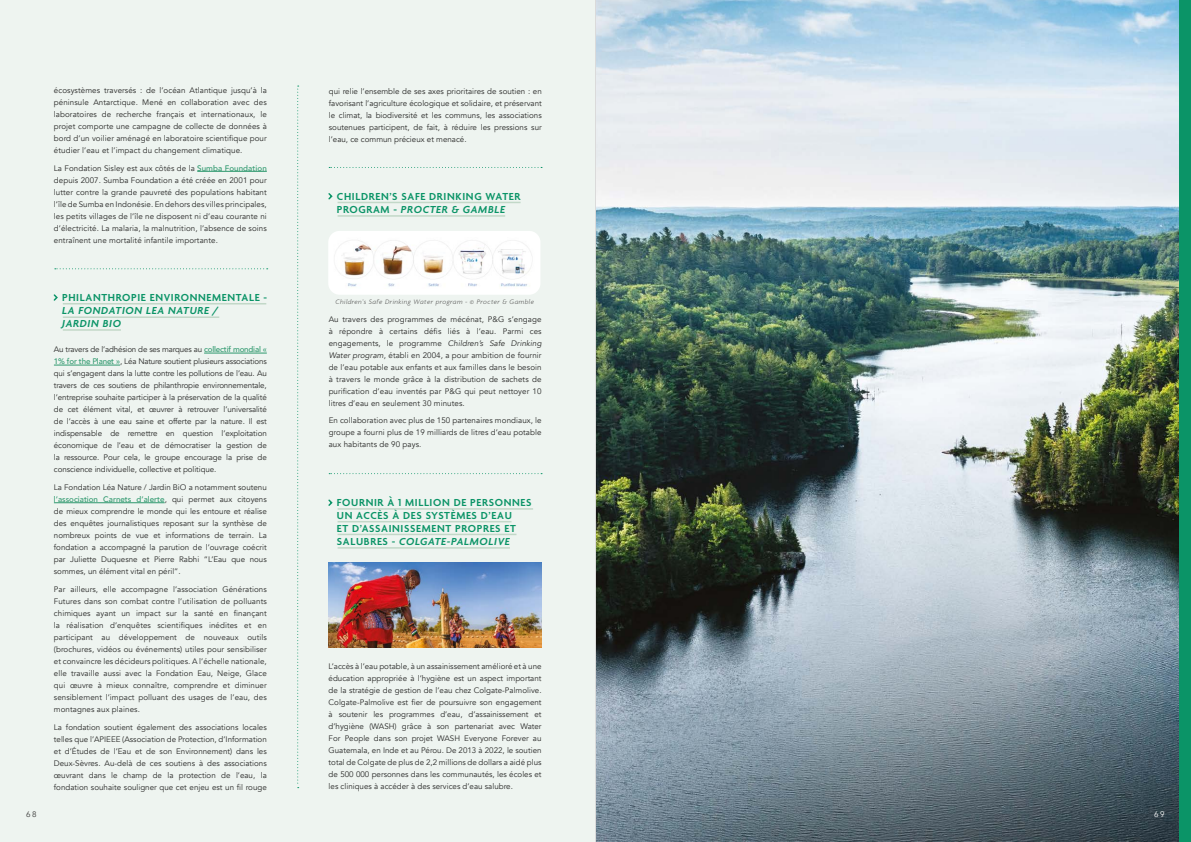
<style>
.page{position:relative;width:1191px;height:842px;background:#fff}
.page>*{position:absolute;margin:0;border:0;box-sizing:border-box;transform-origin:0 0}
.t1{font:600 11px/13px "Agenda";letter-spacing:.06em;color:#0b9467}
.t2{font:italic 600 11px/13px "Agenda";letter-spacing:.06em;color:#0b9467}
.t3{font:8px/12px "Avenir";color:#282827;text-align:justify}
.t4{font:8px "Avenir";color:#3c3c3b}
.t5{font:8px "Avenir";color:#fff}
.t6{font:italic 300 7px "Agenda";letter-spacing:.06em;color:#575756}
.s1{font-weight:500;color:#2d986d}
.s2{font-style:italic}
</style>
<div class="page">
<img style="left:596px;top:0;width:583px;height:842px">
<div style="left:0;top:0;width:595px;height:842px;background:#eef4f0"></div>
<svg style="left:53px;top:294px;width:5px;height:7px"></svg>
<svg style="left:328px;top:193px;width:5px;height:7px"></svg>
<hr style="left:63px;top:303px;width:203px;height:1px;background:#c2d8c8">
<hr style="left:337px;top:202px;width:183px;height:1px;background:#c2d8c8">
<svg style="left:297px;top:86px;width:2px;height:702px"></svg>
<hr style="left:63px;top:316px;width:156px;height:2px;background:#c2d8c8">
<hr style="left:337px;top:215px;width:168px;height:2px;background:#c2d8c8">
<hr style="left:204px;top:353px;width:63px;height:1px;background:#2d986d">
<hr style="left:54px;top:365px;width:66px;height:1px;background:#2d986d">
<hr style="left:54px;top:502px;width:111px;height:1px;background:#2d986d">
<svg style="left:55px;top:268px;width:213px;height:1px"></svg>
<svg style="left:329px;top:473px;width:213px;height:1px"></svg>
<svg style="left:328px;top:499px;width:5px;height:7px"></svg>
<hr style="left:337px;top:508px;width:196px;height:2px;background:#c2d8c8">
<hr style="left:337px;top:521px;width:174px;height:1px;background:#c2d8c8">
<hr style="left:337px;top:534px;width:179px;height:1px;background:#c2d8c8">
<hr style="left:197px;top:171px;width:70px;height:1px;background:#2d986d">
<div style="left:1179px;top:0;width:12px;height:842px;background:#0b9467"></div>
<div style="left:328px;top:231px;width:212px;height:64px;background:#fff;border-radius:11px"></div>
<img style="left:334px;top:240px;width:198px;height:47px">
<hr style="left:337px;top:547px;width:173px;height:2px;background:#c2d8c8">
<svg style="left:329px;top:167px;width:213px;height:1px"></svg>
<img style="left:328px;top:563px;width:213px;height:85px">
<hr style="left:63px;top:329px;width:58px;height:2px;background:#c2d8c8">
<hr style="left:595px;top:0;width:1px;height:842px;background:#dadada">
<p class="t3" style="left:54px;top:84px;width:214px">écosystèmes traversés : de l’océan Atlantique jusqu’à la péninsule Antarctique. Mené en collaboration avec des laboratoires de recherche français et internationaux, le projet comporte une campagne de collecte de données à bord d’un voilier aménagé en laboratoire scientifique pour étudier l’eau et l’impact du changement climatique.</p>
<p class="t3" style="left:54px;top:162px;width:214px">La Fondation Sisley est aux côtés de la <span class="s1">Sumba Foundation </span>depuis 2007. Sumba Foundation a été créée en 2001 pour lutter contre la grande pauvreté des populations habitant l’île de Sumba en Indonésie. En dehors des villes principales, les petits villages de l’île ne disposent ni d’eau courante ni d’électricité. La malaria, la malnutrition, l’absence de soins entraînent une mortalité infantile importante.</p>
<p class="t4" style="left:26px;top:810px;width:12px">68</p>
<h1 class="t1" style="left:62px;top:292px;width:206px">PHILANTHROPIE ENVIRONNEMENTALE -</h1>
<h1 class="t2" style="left:62px;top:305px;width:158px">LA FONDATION LEA NATURE /<br>JARDIN BIO</h1>
<p class="t3" style="left:54px;top:344px;width:214px">Au travers de l’adhésion de ses marques au <span class="s1">collectif mondial « 1% for the Planet »</span>, Léa Nature soutient plusieurs associations qui s’engagent dans la lutte contre les pollutions de l’eau. Au travers de ces soutiens de philanthropie environnementale, l’entreprise souhaite participer à la préservation de la qualité de cet élément vital, et œuvrer à retrouver l’universalité de l’accès à une eau saine et offerte par la nature. Il est indispensable de remettre en question l’exploitation économique de l’eau et de démocratiser la gestion de la ressource. Pour cela, le groupe encourage la prise de conscience individuelle, collective et politique.</p>
<p class="t3" style="left:54px;top:481px;width:214px">La Fondation Léa Nature / Jardin BiO a notamment soutenu <span class="s1">l’association Carnets d’alerte</span>, qui permet aux citoyens de mieux comprendre le monde qui les entoure et réalise des enquêtes journalistiques reposant sur la synthèse de nombreux points de vue et informations de terrain. La fondation a accompagné la parution de l’ouvrage coécrit par Juliette Duquesne et Pierre Rabhi “L’Eau que nous sommes, un élément vital en péril”.</p>
<p class="t3" style="left:54px;top:583px;width:214px">Par ailleurs, elle accompagne l’association Générations Futures dans son combat contre l’utilisation de polluants chimiques ayant un impact sur la santé en finançant la réalisation d’enquêtes scientifiques inédites et en participant au développement de nouveaux outils (brochures, vidéos ou événements) utiles pour sensibiliser et convaincre les décideurs politiques. A l’échelle nationale, elle travaille aussi avec la Fondation Eau, Neige, Glace qui œuvre à mieux connaître, comprendre et diminuer sensiblement l’impact polluant des usages de l’eau, des montagnes aux plaines.</p>
<p class="t3" style="left:54px;top:721px;width:214px">La fondation soutient également des associations locales telles que l’APIEEE (Association de Protection, d’Information et d’Études de l’Eau et de son Environnement) dans les Deux-Sèvres. Au-delà de ces soutiens à des associations œuvrant dans le champ de la protection de l’eau, la fondation souhaite souligner que cet enjeu est un fil rouge</p>
<p class="t3" style="left:329px;top:85px;width:214px">qui relie l’ensemble de ses axes prioritaires de soutien : en favorisant l’agriculture écologique et solidaire, et préservant le climat, la biodiversité et les communs, les associations soutenues participent, de fait, à réduire les pressions sur l’eau, ce commun précieux et menacé.</p>
<h1 class="t1" style="left:337px;top:190px;width:185px">CHILDREN’S SAFE DRINKING WATER<br>PROGRAM - <span class="s2">PROCTER &amp; GAMBLE</span></h1>
<p class="t6" style="left:335px;top:297px;width:200px">Children’s Safe Drinking Water program - © Procter &amp; Gamble</p>
<p class="t3" style="left:329px;top:313px;width:214px">Au travers des programmes de mécénat, P&amp;G s’engage à répondre à certains défis liés à l’eau. Parmi ces engagements, le programme <span class="s2">Children’s Safe Drinking Water program</span>, établi en 2004, a pour ambition de fournir de l’eau potable aux enfants et aux familles dans le besoin à travers le monde grâce à la distribution de sachets de purification d’eau inventés par P&amp;G qui peut nettoyer 10 litres d’eau en seulement 30 minutes.</p>
<p class="t3" style="left:329px;top:415px;width:214px">En collaboration avec plus de 150 partenaires mondiaux, le groupe a fourni plus de 19 milliards de litres d’eau potable aux habitants de 90 pays.</p>
<h1 class="t1" style="left:337px;top:497px;width:196px">FOURNIR À 1 MILLION DE PERSONNES<br>UN ACCÈS À DES SYSTÈMES D’EAU<br>ET D’ASSAINISSEMENT PROPRES ET<br>SALUBRES - <span class="s2">COLGATE-PALMOLIVE</span></h1>
<p class="t3" style="left:329px;top:660px;width:214px">L’accès à l’eau potable, à un assainissement amélioré et à une éducation appropriée à l’hygiène est un aspect important de la stratégie de gestion de l’eau chez Colgate-Palmolive.<br>Colgate-Palmolive est fier de poursuivre son engagement à soutenir les programmes d’eau, d’assainissement et d’hygiène (WASH) grâce à son partenariat avec Water For People dans son projet WASH Everyone Forever au Guatemala, en Inde et au Pérou. De 2013 à 2022, le soutien total de Colgate de plus de 2,2 millions de dollars a aidé plus de 500 000 personnes dans les communautés, les écoles et les cliniques à accéder à des services d’eau salubre.</p>
<p class="t5" style="left:1154px;top:810px;width:12px">69</p>
</div>
